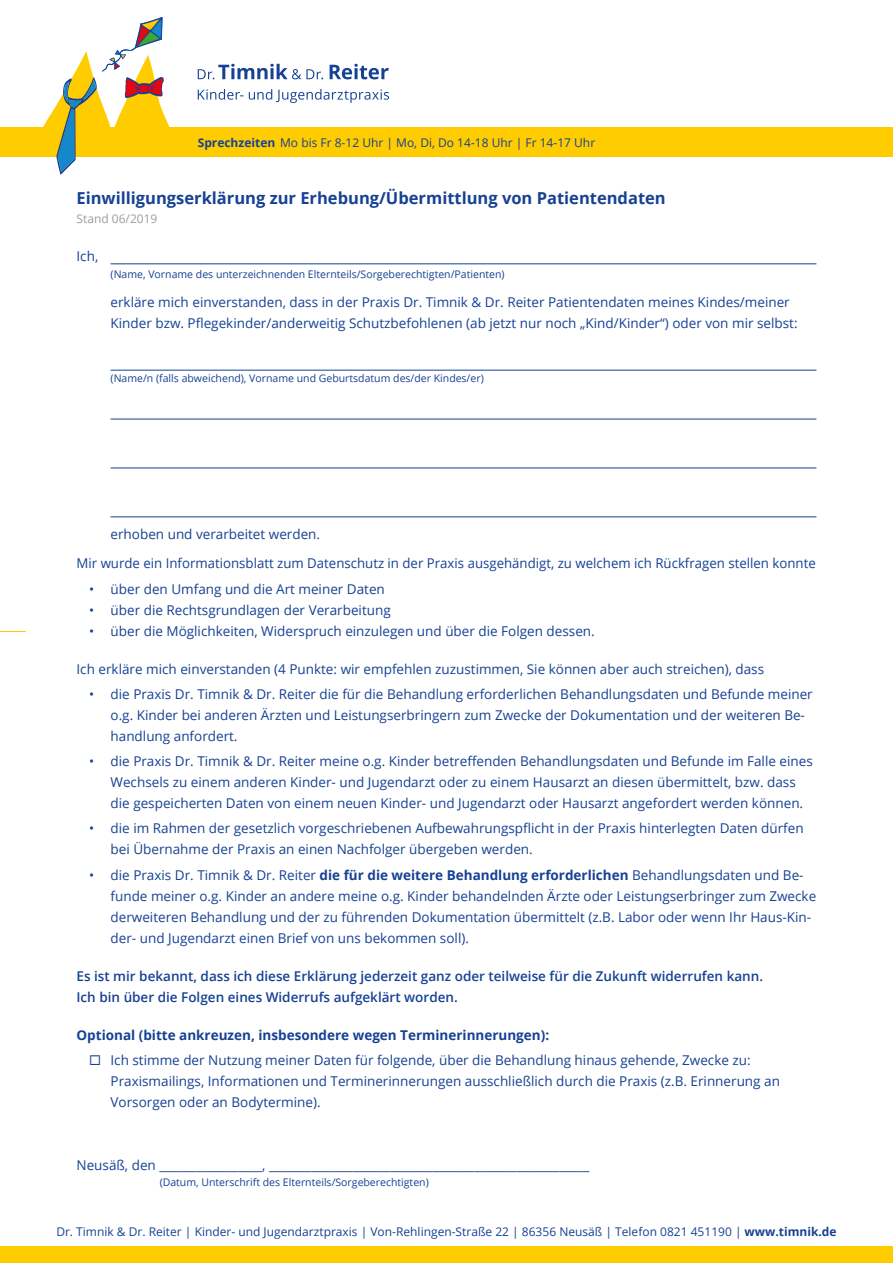
<style>
.page{position:relative;width:893px;height:1263px;background:#fff}
.page>*{position:absolute;margin:0;border:0;box-sizing:border-box;transform-origin:0 0}
.t1{font:700 16.5px "Open Sans";color:#164194}
.t2{font:13.5px/21px "Open Sans";color:#164194}
.t3{font:600 13.5px/21px "Open Sans";color:#164194}
.t4{font:700 13.5px "Open Sans";color:#164194}
.t5{font:12px "Open Sans";color:#164194}
.t6{font:12px "Open Sans";color:#9d9d9c}
.t7{font:10.5px "Open Sans";color:#164194}
.s1{font-weight:700}
</style>
<div class="page">
<div style="left:0;top:1246px;width:893px;height:17px;background:#fc0"></div>
<div style="left:0;top:128px;width:893px;height:29px;background:#fc0"></div>
<svg style="left:43px;top:17px;width:127px;height:158px"></svg>
<svg style="left:198px;top:89px;width:191px;height:14px"></svg>
<svg style="left:198px;top:64px;width:191px;height:15px"></svg>
<hr style="left:111px;top:264px;width:705px;height:1px;background:#164194">
<hr style="left:111px;top:370px;width:705px;height:1px;background:#164194">
<hr style="left:111px;top:419px;width:705px;height:1px;background:#164194">
<hr style="left:111px;top:468px;width:705px;height:1px;background:#164194">
<hr style="left:111px;top:517px;width:705px;height:1px;background:#164194">
<svg style="left:0;top:631px;width:26px;height:1px"></svg>
<p class="t5" style="left:198px;top:134px;width:399px"><span class="s1">Sprechzeiten</span> Mo bis Fr 8-12 Uhr | Mo, Di, Do 14-18 Uhr | Fr 14-17 Uhr</p>
<p class="t1" style="left:77px;top:186px;width:591px">Einwilligungserklärung zur Erhebung/Übermittlung von Patientendaten</p>
<p class="t6" style="left:77px;top:210px;width:82px">Stand 06/2019</p>
<p class="t2" style="left:77px;top:245px;width:23px">Ich,</p>
<p class="t7" style="left:111px;top:267px;width:396px">(Name, Vorname des unterzeichnenden Elternteils/Sorgeberechtigten/Patienten)</p>
<p class="t2" style="left:111px;top:291px;width:688px">erkläre mich einverstanden, dass in der Praxis Dr. Timnik &amp; Dr. Reiter Patientendaten meines Kindes/meiner<br>Kinder bzw. Pflegekinder/anderweitig Schutzbefohlenen (ab jetzt nur noch „Kind/Kinder“) oder von mir selbst:</p>
<p class="t7" style="left:111px;top:371px;width:375px">(Name/n (falls abweichend), Vorname und Geburtsdatum des/der Kindes/er)</p>
<p class="t2" style="left:77px;top:519px;width:741px;line-height:29.5px;text-indent:34px">erhoben und verarbeitet werden.<br>Mir wurde ein Informationsblatt zum Datenschutz in der Praxis ausgehändigt, zu welchem ich Rückfragen stellen konnte</p>
<p class="t2" style="left:89px;top:578px;width:297px">• über den Umfang und die Art meiner Daten</p>
<p class="t2" style="left:89px;top:599px;width:303px">• über die Rechtsgrundlagen der Verarbeitung</p>
<p class="t2" style="left:89px;top:620px;width:507px">• über die Möglichkeiten, Widerspruch einzulegen und über die Folgen dessen.</p>
<p class="t2" style="left:77px;top:658px;width:689px">Ich erkläre mich einverstanden (4 Punkte: wir empfehlen zuzustimmen, Sie können aber auch streichen), dass</p>
<p class="t2" style="left:111px;top:683px;width:704px;text-indent:-21px">• die Praxis Dr. Timnik &amp; Dr. Reiter die für die Behandlung erforderlichen Behandlungsdaten und Befunde meiner o.g. Kinder bei anderen Ärzten und Leistungserbringern zum Zwecke der Dokumentation und der weiteren Be&shy;handlung anfordert.</p>
<p class="t2" style="left:111px;top:750px;width:704px;text-indent:-21px">• die Praxis Dr. Timnik &amp; Dr. Reiter meine o.g. Kinder betreffenden Behandlungsdaten und Befunde im Falle eines<br>Wechsels zu einem anderen Kinder- und Jugendarzt oder zu einem Hausarzt an diesen übermittelt, bzw. dass die gespeicherten Daten von einem neuen Kinder- und Jugendarzt oder Hausarzt angefordert werden können.</p>
<p class="t2" style="left:111px;top:818px;width:695px;text-indent:-21px">• die im Rahmen der gesetzlich vorgeschriebenen Aufbewahrungspflicht in der Praxis hinterlegten Daten dürfen bei Übernahme der Praxis an einen Nachfolger übergeben werden.</p>
<p class="t2" style="left:111px;top:864px;width:707px;text-indent:-21px">• die Praxis Dr. Timnik &amp; Dr. Reiter <span class="s1">die für die weitere Behandlung erforderlichen</span> Behandlungsdaten und Be&shy;funde meiner o.g. Kinder an andere meine o.g. Kinder behandelnden Ärzte oder Leistungserbringer zum Zwecke derweiteren Behandlung und der zu führenden Dokumentation übermittelt (z.B. Labor oder wenn Ihr Haus-Kin&shy;der- und Jugendarzt einen Brief von uns bekommen soll).</p>
<p class="t3" style="left:77px;top:965px;width:688px">Es ist mir bekannt, dass ich diese Erklärung jederzeit ganz oder teilweise für die Zukunft widerrufen kann.<br>Ich bin über die Folgen eines Widerrufs aufgeklärt worden.</p>
<p class="t4" style="left:77px;top:1025px;width:474px">Optional (bitte ankreuzen, insbesondere wegen Terminerinnerungen):</p>
<p class="t2" style="left:111px;top:1049px;width:671px;text-indent:-21px">◻ Ich stimme der Nutzung meiner Daten für folgende, über die Behandlung hinaus gehende, Zwecke zu:<br>Praxismailings, Informationen und Terminerinnerungen ausschließlich durch die Praxis (z.B. Erinnerung an<br>Vorsorgen oder an Bodytermine).</p>
<p class="t2" style="left:77px;top:1154px;width:515px">Neusäß, den _________________, _____________________________________________________</p>
<p class="t7" style="left:160px;top:1175px;width:271px">(Datum, Unterschrift des Elternteils/Sorgeberechtigten)</p>
<p class="t5" style="left:56px;top:1223px;width:782px">Dr. Timnik &amp; Dr. Reiter | Kinder- und Jugendarztpraxis | Von-Rehlingen-Straße 22 | 86356 Neusäß | Telefon 0821 451190 | <span class="s1">www.timnik.de</span></p>
</div>
